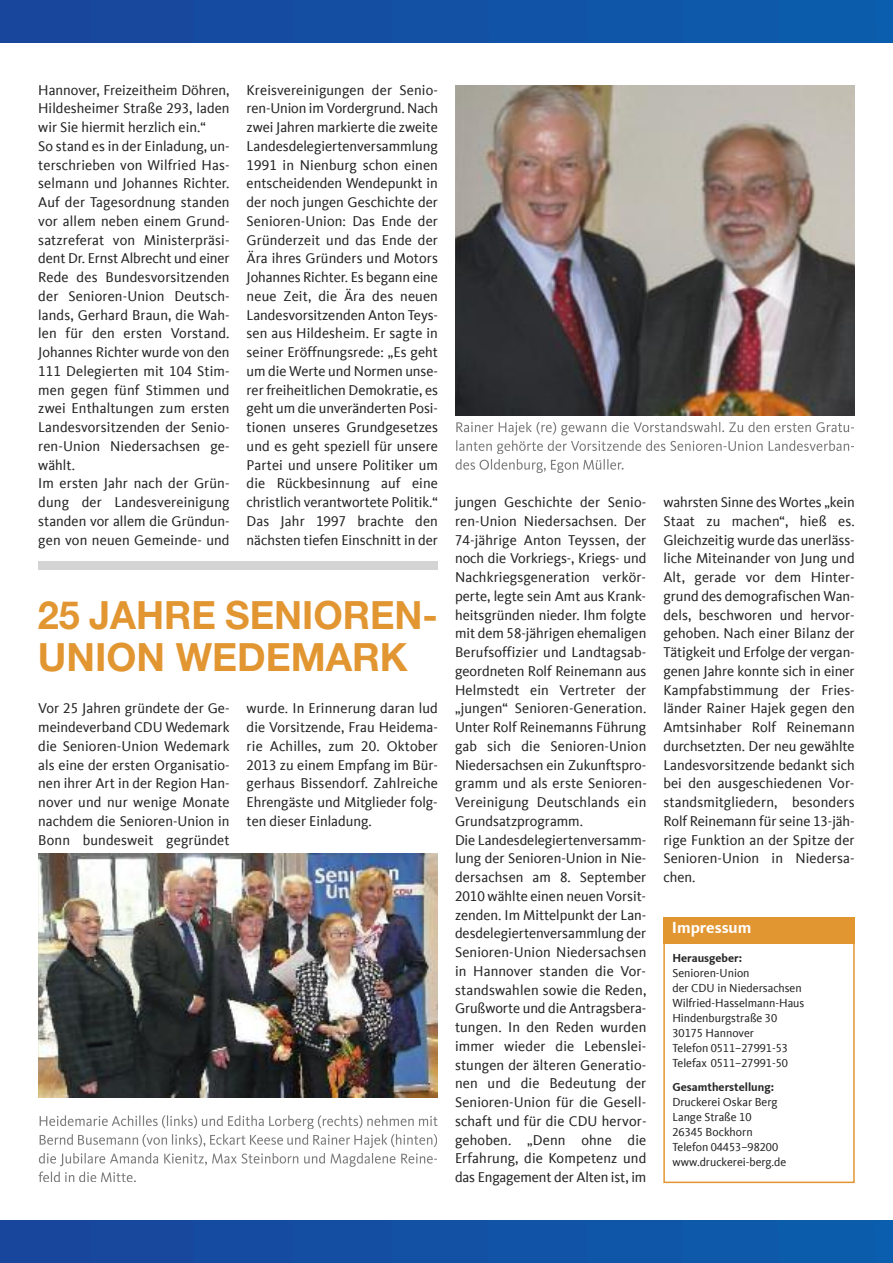
<style>
.page{position:relative;width:893px;height:1263px;background:#fff}
.page>*{position:absolute;margin:0;border:0;box-sizing:border-box;transform-origin:0 0}
.t1{font:700 39px/42px "Helvetica Neue";color:#e29632}
.t2{font:700 16.5px "CDU Kievit Tab";color:#fff}
.t3{font:14.7px/18.8px "CDU Kievit Tab";letter-spacing:.01em;color:#272627;text-align:justify}
.t4{font:12px/15px "CDU Kievit Tab";color:#272627}
.t5{font:700 12px "CDU Kievit Tab";color:#272627}
</style>
<div class="page">
<div style="left:0;top:1220px;width:893px;height:43px;background:#1251a4"></div>
<div style="left:0;top:0;width:893px;height:43px;background:#1251a4"></div>
<svg style="left:456px;top:422px;width:37px;height:10px"></svg>
<svg style="left:456px;top:440px;width:47px;height:11px"></svg>
<svg style="left:456px;top:459px;width:40px;height:11px"></svg>
<div style="left:663px;top:917px;width:192px;height:266px;border:2px solid #e29632"></div>
<div style="left:663px;top:917px;width:192px;height:27px;background:#e29632"></div>
<img style="left:455px;top:85px;width:400px;height:330px">
<img style="left:38px;top:853px;width:400px;height:244px">
<svg style="left:40px;top:1115px;width:45px;height:11px"></svg>
<svg style="left:40px;top:1134px;width:44px;height:11px"></svg>
<svg style="left:39px;top:1153px;width:46px;height:29px"></svg>
<div style="left:38px;top:561px;width:400px;height:9px;background:#d4d4d4"></div>
<p class="t3" style="left:38px;top:80px;width:193px;text-align:left">Hannover, Freizeitheim Döhren,<br>Hildesheimer Straße 293, laden wir Sie hiermit herzlich ein.“<br>So stand es in der Einladung, un&shy;terschrieben von Wilfried Has&shy;selmann und Johannes Richter.<br>Auf der Tagesordnung standen vor allem neben einem Grund&shy;satzreferat von Ministerpräsi&shy;dent Dr. Ernst Albrecht und einer<br>Rede des Bundesvorsitzenden der Senioren-Union Deutsch&shy;lands, Gerhard Braun, die Wah&shy;len für den ersten Vorstand.<br>Johannes Richter wurde von den<br>111 Delegierten mit 104 Stim&shy;men gegen fünf Stimmen und zwei Enthaltungen zum ersten<br>Landesvorsitzenden der Senio&shy;ren-Union Niedersachsen ge&shy;wählt.<br>Im ersten Jahr nach der Grün&shy;dung der Landesvereinigung standen vor allem die Gründun&shy;gen von neuen Gemeinde- und</p>
<p class="t3" style="left:247px;top:80px;width:193px">Kreisvereinigungen der Senio&shy;ren-Union im Vordergrund. Nach zwei Jahren markierte die zweite Landesdelegiertenversammlung 1991 in Nienburg schon einen entscheidenden Wendepunkt in der noch jungen Geschichte der Senioren-Union: Das Ende der Gründerzeit und das Ende der Ära ihres Gründers und Motors Johannes Richter. Es begann eine neue Zeit, die Ära des neuen Landesvorsitzenden Anton Teys&shy;sen aus Hildesheim. Er sagte in seiner Eröffnungsrede: „Es geht um die Werte und Normen unse&shy;rer freiheitlichen Demokratie, es geht um die unveränderten Posi&shy;tionen unseres Grundgesetzes und es geht speziell für unsere Partei und unsere Politiker um die Rückbesinnung auf eine christlich verantwortete Politik.“ Das Jahr 1997 brachte den nächsten tiefen Einschnitt in der</p>
<h1 class="t1" style="left:38px;top:598px;width:402px">25 JAHRE SENIOREN-<br>UNION WEDEMARK</h1>
<p class="t3" style="left:247px;top:699px;width:193px">wurde. In Erinnerung daran lud die Vorsitzende, Frau Heidema&shy;rie Achilles, zum 20. Oktober 2013 zu einem Empfang im Bür&shy;gerhaus Bissendorf. Zahlreiche Ehrengäste und Mitglieder folg&shy;ten dieser Einladung.</p>
<p class="t3" style="left:38px;top:699px;width:193px">Vor 25 Jahren gründete der Ge&shy;meindeverband CDU Wedemark die Senioren-Union Wedemark als eine der ersten Organisatio&shy;nen ihrer Art in der Region Han&shy;nover und nur wenige Monate nachdem die Senioren-Union in Bonn bundesweit gegründet</p>
<p class="t3" style="left:455px;top:493px;width:193px;text-align:left">jungen Geschichte der Senio&shy;ren-Union Niedersachsen. Der<br>74-jährige Anton Teyssen, der noch die Vorkriegs-, Kriegs- und<br>Nachkriegsgeneration verkör&shy;perte, legte sein Amt aus Krank&shy;heitsgründen nieder. Ihm folgte mit dem 58-jährigen ehemaligen<br>Berufsoffizier und Landtagsab&shy;geordneten Rolf Reinemann aus<br>Helmstedt ein Vertreter der „jungen“ Senioren-Generation.<br>Unter Rolf Reinemanns Führung gab sich die Senioren-Union<br>Niedersachsen ein Zukunftspro&shy;gramm und als erste Senioren-<br>Vereinigung Deutschlands ein<br>Grundsatzprogramm.<br>Die Landesdelegiertenversamm&shy;lung der Senioren-Union in Nie&shy;dersachsen am 8. September<br>2010 wählte einen neuen Vorsit&shy;zenden. Im Mittelpunkt der Lan&shy;desdelegiertenversammlung der<br>Senioren-Union Niedersachsen in Hannover standen die Vor&shy;standswahlen sowie die Reden,<br>Grußworte und die Antragsbera&shy;tungen. In den Reden wurden immer wieder die Lebenslei&shy;stungen der älteren Generatio&shy;nen und die Bedeutung der<br>Senioren-Union für die Gesell&shy;schaft und für die CDU hervor&shy;gehoben. „Denn ohne die<br>Erfahrung, die Kompetenz und das Engagement der Alten ist, im</p>
<p class="t3" style="left:663px;top:493px;width:193px">wahrsten Sinne des Wortes „kein Staat zu machen“, hieß es.<br>Gleichzeitig wurde das unerläss&shy;liche Miteinander von Jung und Alt, gerade vor dem Hinter&shy;grund des demografischen Wan&shy;dels, beschworen und hervor&shy;gehoben. Nach einer Bilanz der Tätigkeit und Erfolge der vergan&shy;genen Jahre konnte sich in einer Kampfabstimmung der Fries&shy;länder Rainer Hajek gegen den Amtsinhaber Rolf Reinemann durchsetzten. Der neu gewählte Landesvorsitzende bedankt sich bei den ausgeschiedenen Vor&shy;standsmitgliedern, besonders Rolf Reinemann für seine 13-jäh&shy;rige Funktion an der Spitze der Senioren-Union in Niedersa&shy;chen.</p>
<p class="t2" style="left:672px;top:922px;width:81px">Impressum</p>
<p class="t5" style="left:672px;top:953px;width:71px">Herausgeber:</p>
<p class="t4" style="left:672px;top:965px;width:133px">Senioren-Union<br>der CDU in Niedersachsen<br>Wilfried-Hasselmann-Haus<br>Hindenburgstraße 30<br>30175 Hannover<br>Telefon 0511–27991-53<br>Telefax 0511–27991-50</p>
<p class="t5" style="left:672px;top:1082px;width:103px">Gesamtherstellung:</p>
<p class="t4" style="left:672px;top:1094px;width:115px">Druckerei Oskar Berg<br>Lange Straße 10<br>26345 Bockhorn<br>Telefon 04453–98200 www.druckerei-berg.de</p>
</div>
